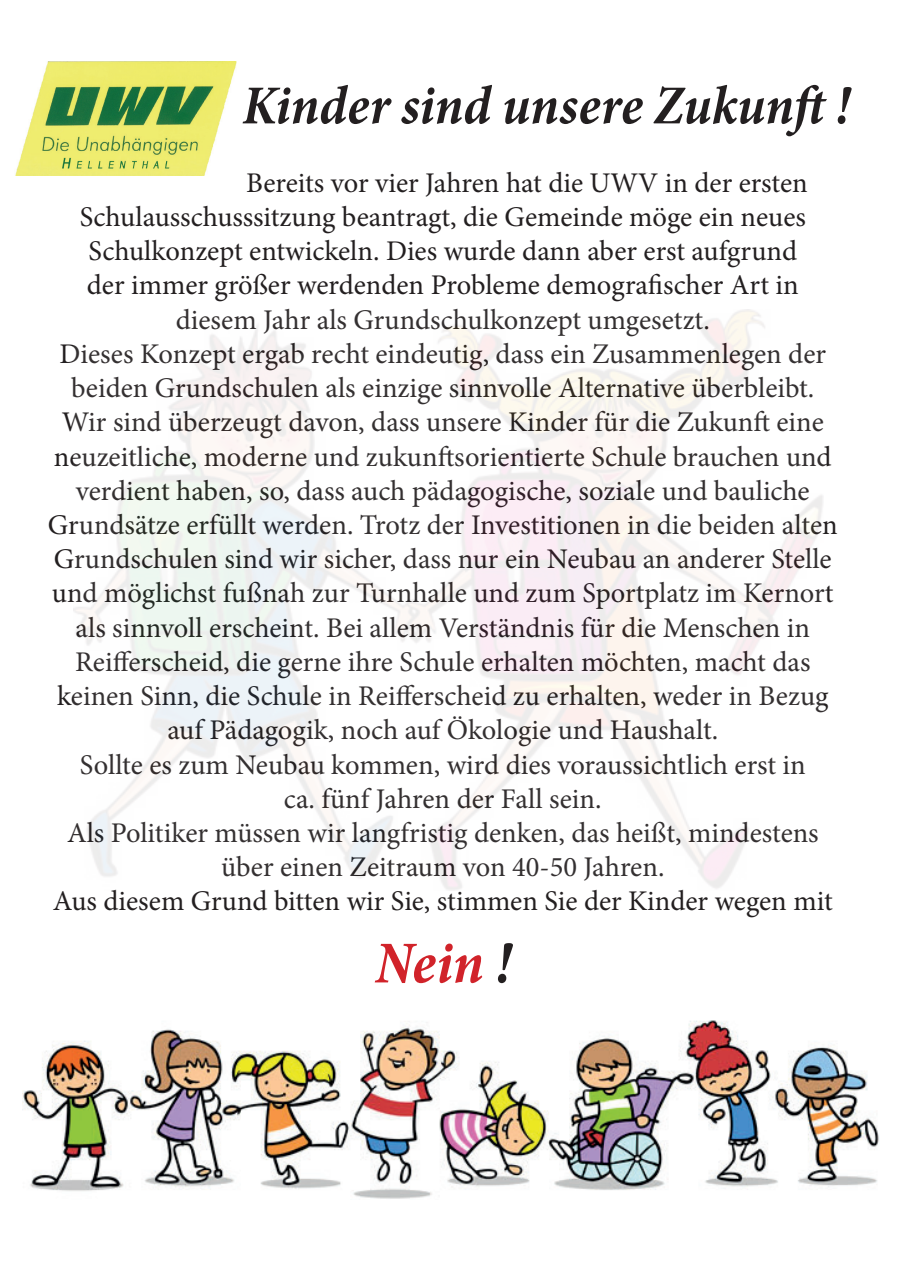
<style>
.page{position:relative;width:902px;height:1272px;background:#fff}
.page>*{position:absolute;margin:0;border:0;box-sizing:border-box;transform-origin:0 0}
.t1{font:italic 700 condensed 60px "Minion Pro";color:#d1232a}
.t2{font:italic 700 condensed 55.5px "Minion Pro";letter-spacing:-.005em;color:#231f20}
.t3{font:28.5px "Minion Pro";color:#231f20}
.s1{color:#231f20}
</style>
<div class="page">
<img style="left:22px;top:1020px;width:857px;height:179px">
<img style="left:15px;top:62px;width:222px;height:114px">
<h2 class="t2" style="left:242px;top:67px;width:608px">Kinder sind unsere Zukunft !</h2>
<p class="t3" style="left:246px;top:164px;width:563px">Bereits vor vier Jahren hat die UWV in der ersten</p>
<p class="t3" style="left:80px;top:198px;width:727px">Schulausschusssitzung beantragt, die Gemeinde möge ein neues</p>
<p class="t3" style="left:88px;top:232px;width:710px">Schulkonzept entwickeln. Dies wurde dann aber erst aufgrund</p>
<p class="t3" style="left:87px;top:266px;width:713px">der immer größer werdenden Probleme demografischer Art in</p>
<p class="t3" style="left:176px;top:300px;width:535px">diesem Jahr als Grundschulkonzept umgesetzt.</p>
<p class="t3" style="left:60px;top:335px;width:768px">Dieses Konzept ergab recht eindeutig, dass ein Zusammenlegen der</p>
<p class="t3" style="left:71px;top:369px;width:744px">beiden Grundschulen als einzige sinnvolle Alternative überbleibt.</p>
<p class="t3" style="left:62px;top:403px;width:763px">Wir sind überzeugt davon, dass unsere Kinder für die Zukunft eine</p>
<p class="t3" style="left:54px;top:437px;width:779px">neuzeitliche, moderne und zukunftsorientierte Schule brauchen und</p>
<p class="t3" style="left:76px;top:471px;width:735px">verdient haben, so, dass auch pädagogische, soziale und bauliche</p>
<p class="t3" style="left:48px;top:506px;width:791px">Grundsätze erfüllt werden. Trotz der Investitionen in die beiden alten</p>
<p class="t3" style="left:54px;top:540px;width:779px">Grundschulen sind wir sicher, dass nur ein Neubau an anderer Stelle</p>
<p class="t3" style="left:52px;top:574px;width:783px">und möglichst fußnah zur Turnhalle und zum Sportplatz im Kernort</p>
<p class="t3" style="left:76px;top:608px;width:736px">als sinnvoll erscheint. Bei allem Verständnis für die Menschen in</p>
<p class="t3" style="left:75px;top:642px;width:736px">Reifferscheid, die gerne ihre Schule erhalten möchten, macht das</p>
<p class="t3" style="left:57px;top:677px;width:773px">keinen Sinn, die Schule in Reifferscheid zu erhalten, weder in Bezug</p>
<p class="t3" style="left:167px;top:711px;width:552px">auf Pädagogik, noch auf Ökologie und Haushalt.</p>
<p class="t3" style="left:80px;top:745px;width:727px">Sollte es zum Neubau kommen, wird dies voraussichtlich erst in</p>
<p class="t3" style="left:284px;top:779px;width:319px">ca. fünf Jahren der Fall sein.</p>
<p class="t3" style="left:67px;top:813px;width:753px">Als Politiker müssen wir langfristig denken, das heißt, mindestens</p>
<p class="t3" style="left:221px;top:848px;width:445px">über einen Zeitraum von 40-50 Jahren.</p>
<p class="t3" style="left:53px;top:882px;width:781px">Aus diesem Grund bitten wir Sie, stimmen Sie der Kinder wegen mit</p>
<h1 class="t1" style="left:375px;top:921px;width:137px">Nein <span class="s1">!</span></h1>
</div>
